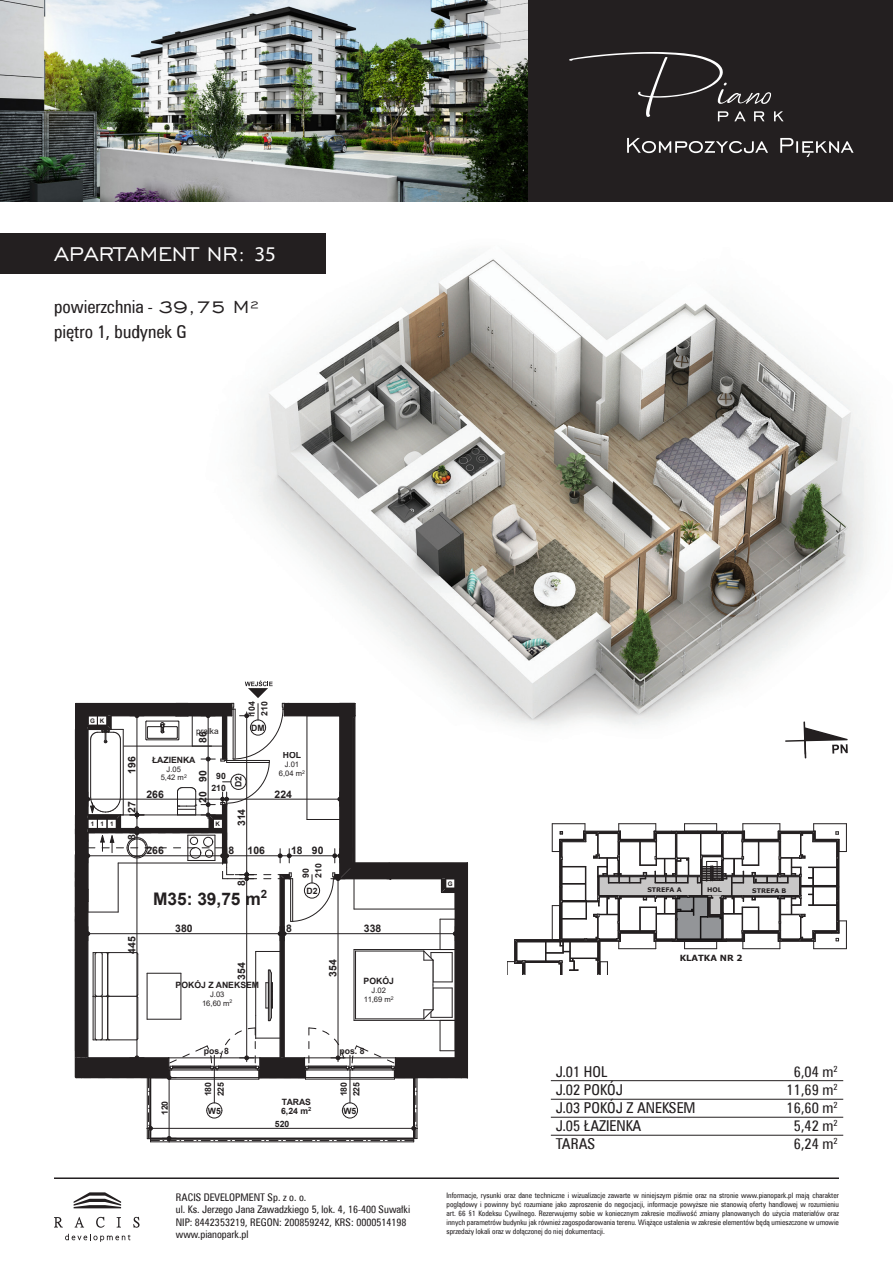
<style>
.page{position:relative;width:893px;height:1263px;background:#fff}
.page>*{position:absolute;margin:0;border:0;box-sizing:border-box;transform-origin:0 0}
.t1{font:25.5px "Engravers Gothic BT PL Regular";color:#fff}
.t2{font:18px/25.5px "Zurich Cn EU";color:#231f20}
.t3{font:700 17.4px "Arial";letter-spacing:-.005em;color:#231f20}
.t4{font:15px "Zurich Cn EU";color:#231f20}
.t5{font:10.5px/12.6px "Zurich Cn EU";color:#231f20}
.t6{font:700 10.35px "Arial";letter-spacing:-.005em;color:#231f20}
.t7{font:700 8.7px/8.9px "Arial";letter-spacing:-.005em;color:#231f20}
.t8{font:700 8.4px "Verdana";color:#231f20}
.t9{font:8.4px "Arial";color:#231f20}
.t10{font:7.65px/8.7px "Arial";letter-spacing:-.005em;color:#231f20;text-align:center}
.t11{font:7.5px/9px "Zurich Cn EU";color:#231f20;text-align:justify}
.t12{font:700 6.3px "Verdana";color:#231f20}
.t13{font:700 6.3px "Arial";color:#231f20}
.s1{font-family:"Myriad Pro";font-size:21px}
.s2{font-family:"Engravers Gothic BT PL Regular";font-size:22.5px}
.s3{font-family:"Zurich Condensed BT"}
</style>
<div class="page">
<div style="left:0;top:0;width:893px;height:201px;background:#231f20"></div>
<hr style="left:54px;top:1177px;width:785px;height:2px;background:#231f20">
<svg style="left:54px;top:1217px;width:9px;height:10px"></svg>
<svg style="left:75px;top:1217px;width:9px;height:10px"></svg>
<svg style="left:96px;top:1217px;width:9px;height:11px"></svg>
<svg style="left:117px;top:1217px;width:4px;height:10px"></svg>
<svg style="left:133px;top:1217px;width:7px;height:11px"></svg>
<svg style="left:74px;top:1192px;width:47px;height:16px"></svg>
<svg style="left:65px;top:1234px;width:65px;height:8px"></svg>
<svg style="left:569px;top:52px;width:215px;height:69px"></svg>
<svg style="left:780px;top:138px;width:74px;height:19px"></svg>
<svg style="left:627px;top:138px;width:141px;height:15px"></svg>
<svg style="left:804px;top:751px;width:44px;height:7px"></svg>
<img style="left:0;top:0;width:527px;height:201px">
<hr style="left:619px;top:823px;width:37px;height:1px;background:#231f20">
<hr style="left:743px;top:823px;width:37px;height:1px;background:#231f20">
<hr style="left:685px;top:823px;width:32px;height:1px;background:#231f20">
<hr style="left:814px;top:823px;width:32px;height:1px;background:#231f20">
<hr style="left:552px;top:823px;width:33px;height:1px;background:#231f20">
<div style="left:0;top:233px;width:326px;height:41px;background:#231f20"></div>
<svg style="left:75px;top:702px;width:393px;height:440px"></svg>
<hr style="left:551px;top:1099px;width:292px;height:1px;background:#231f20">
<hr style="left:551px;top:1080px;width:292px;height:1px;background:#231f20">
<hr style="left:551px;top:1117px;width:292px;height:1px;background:#231f20">
<hr style="left:551px;top:1135px;width:292px;height:1px;background:#231f20">
<svg style="left:507px;top:824px;width:340px;height:150px"></svg>
<img style="left:139px;top:250px;width:731px;height:501px">
<p class="t1" style="left:54px;top:230px;width:224px">APARTAMENT NR: <span class="s1">35</span></p>
<p class="t2" style="left:54px;top:293px;width:207px">powierzchnia - <span class="s2">39,75 M² </span>piętro 1, budynek <span class="s3">G</span></p>
<p class="t13" style="left:90px;top:716px;width:16px">G K</p>
<p class="t6" style="left:124px;top:774px;width:19px;rotate:-90deg">196</p>
<p class="t6" style="left:124px;top:813px;width:13px;rotate:-90deg">27</p>
<p class="t9" style="left:196px;top:725px;width:24px">pralka</p>
<p class="t6" style="left:196px;top:743px;width:13px;rotate:-90deg">86</p>
<p class="t6" style="left:196px;top:782px;width:13px;rotate:-90deg">90</p>
<p class="t6" style="left:196px;top:803px;width:13px;rotate:-90deg">20</p>
<p class="t7" style="left:152px;top:755px;width:45px">ŁAZIENKA</p>
<p class="t10" style="left:161px;top:764px;width:28px">J.05<br>5,42 m<sup>2</sup></p>
<p class="t7" style="left:216px;top:771px;width:11px">90</p>
<p class="t7" style="left:211px;top:784px;width:16px">210</p>
<p class="t6" style="left:147px;top:787px;width:19px">266</p>
<p class="t13" style="left:91px;top:819px;width:24px">111</p>
<p class="t13" style="left:215px;top:819px;width:6px">K</p>
<p class="t6" style="left:124px;top:840px;width:7px;rotate:-90deg">8</p>
<p class="t7" style="left:247px;top:716px;width:16px;rotate:-90deg">104</p>
<p class="t7" style="left:260px;top:716px;width:16px;rotate:-90deg">210</p>
<p class="t7" style="left:251px;top:723px;width:15px">DM</p>
<p class="t7" style="left:234px;top:787px;width:13px;rotate:-90deg">D2</p>
<p class="t6" style="left:234px;top:826px;width:19px;rotate:-90deg">314</p>
<p class="t7" style="left:283px;top:751px;width:20px">HOL</p>
<p class="t10" style="left:279px;top:760px;width:28px">J.01<br>6,04 m<sup>2</sup></p>
<p class="t6" style="left:275px;top:787px;width:19px">224</p>
<p class="t6" style="left:147px;top:843px;width:19px">266</p>
<p class="t6" style="left:248px;top:843px;width:19px">106</p>
<p class="t6" style="left:229px;top:843px;width:7px">8</p>
<p class="t6" style="left:312px;top:843px;width:13px">90</p>
<p class="t6" style="left:291px;top:843px;width:13px">18</p>
<p class="t6" style="left:234px;top:886px;width:7px;rotate:-90deg">8</p>
<p class="t3" style="left:153px;top:886px;width:116px">M35: 39,75 m<sup>2</sup></p>
<p class="t7" style="left:314px;top:878px;width:16px;rotate:-90deg">210</p>
<p class="t7" style="left:301px;top:878px;width:11px;rotate:-90deg">90</p>
<p class="t7" style="left:306px;top:886px;width:13px">D2</p>
<p class="t6" style="left:124px;top:954px;width:19px;rotate:-90deg">445</p>
<p class="t6" style="left:175px;top:921px;width:19px">380</p>
<p class="t6" style="left:286px;top:921px;width:7px">8</p>
<p class="t6" style="left:364px;top:921px;width:19px">338</p>
<p class="t6" style="left:234px;top:980px;width:19px;rotate:-90deg">354</p>
<p class="t7" style="left:176px;top:980px;width:85px">POKÓJ Z ANEKSEM</p>
<p class="t10" style="left:202px;top:990px;width:32px">J.03<br>16,60 m<sup>2</sup></p>
<p class="t7" style="left:160px;top:1115px;width:16px;rotate:-90deg">120</p>
<p class="t7" style="left:204px;top:1046px;width:27px">pos. 8</p>
<p class="t7" style="left:216px;top:1096px;width:16px;rotate:-90deg">225</p>
<p class="t7" style="left:204px;top:1096px;width:16px;rotate:-90deg">180</p>
<p class="t7" style="left:208px;top:1106px;width:15px">W5</p>
<p class="t6" style="left:326px;top:977px;width:19px;rotate:-90deg">354</p>
<p class="t7" style="left:364px;top:977px;width:32px">POKÓJ</p>
<p class="t10" style="left:364px;top:986px;width:31px">J.02<br>11,69 m<sup>2</sup></p>
<p class="t7" style="left:339px;top:1046px;width:27px">pos. 8</p>
<p class="t7" style="left:352px;top:1096px;width:16px;rotate:-90deg">225</p>
<p class="t7" style="left:339px;top:1096px;width:16px;rotate:-90deg">180</p>
<p class="t7" style="left:281px;top:1098px;width:32px">TARAS<br>6,24 m<sup>2</sup></p>
<p class="t7" style="left:343px;top:1106px;width:15px">W5</p>
<p class="t7" style="left:275px;top:1120px;width:16px">520</p>
<h3 class="t5" style="left:176px;top:1190px;width:236px">RACIS DEVELOPMENT Sp. z o. o.<br>ul. Ks. Jerzego Jana Zawadzkiego <span class="s3">5</span>, lok. <span class="s3">4</span>, 16-400 Suwałki NIP: 8442353219, REGON: 200859242, KRS: 0000514198 www.pianopark.pl</h3>
<p class="t13" style="left:448px;top:879px;width:6px">G</p>
<p class="t12" style="left:647px;top:885px;width:36px">STREFA A</p>
<p class="t12" style="left:707px;top:885px;width:16px">HOL</p>
<p class="t12" style="left:752px;top:886px;width:36px">STREFA B</p>
<p class="t8" style="left:680px;top:952px;width:64px">KLATKA NR 2</p>
<p class="t4" style="left:556px;top:1063px;width:53px">J.01 HOL</p>
<p class="t4" style="left:794px;top:1063px;width:45px">6,04 m<sup>2</sup></p>
<p class="t4" style="left:556px;top:1081px;width:69px">J.02 POKÓJ</p>
<p class="t4" style="left:787px;top:1081px;width:53px">11,69 m<sup>2</sup></p>
<p class="t4" style="left:556px;top:1099px;width:141px">J.03 POKÓJ Z ANEKSEM</p>
<p class="t4" style="left:787px;top:1099px;width:53px">16,60 m<sup>2</sup></p>
<p class="t4" style="left:556px;top:1117px;width:87px">J.05 ŁAZIENKA</p>
<p class="t4" style="left:794px;top:1117px;width:45px">5,42 m<sup>2</sup></p>
<p class="t4" style="left:556px;top:1135px;width:41px">TARAS</p>
<p class="t4" style="left:794px;top:1135px;width:45px">6,24 m<sup>2</sup></p>
<p class="t11" style="left:446px;top:1191px;width:394px">Informacje, rysunki oraz dane techniczne i wizualizacje zawarte w niniejszym piśmie oraz na stronie www.pianopark.pl mają charakter poglądowy i powinny być rozumiane jako zaproszenie do negocjacji, informacje powyższe nie stanowią oferty handlowej w rozumieniu art. 66 §1 Kodeksu Cywilnego. Rezerwujemy sobie w koniecznym zakresie możliwość zmiany planowanych do użycia materiałów oraz innych parametrów budynku jak również zagospodarowania terenu. Wiążące ustalenia w zakresie elementów będą umieszczone w umowie sprzedaży lokali oraz w dołączonej do niej dokumentacji.</p>
</div>
